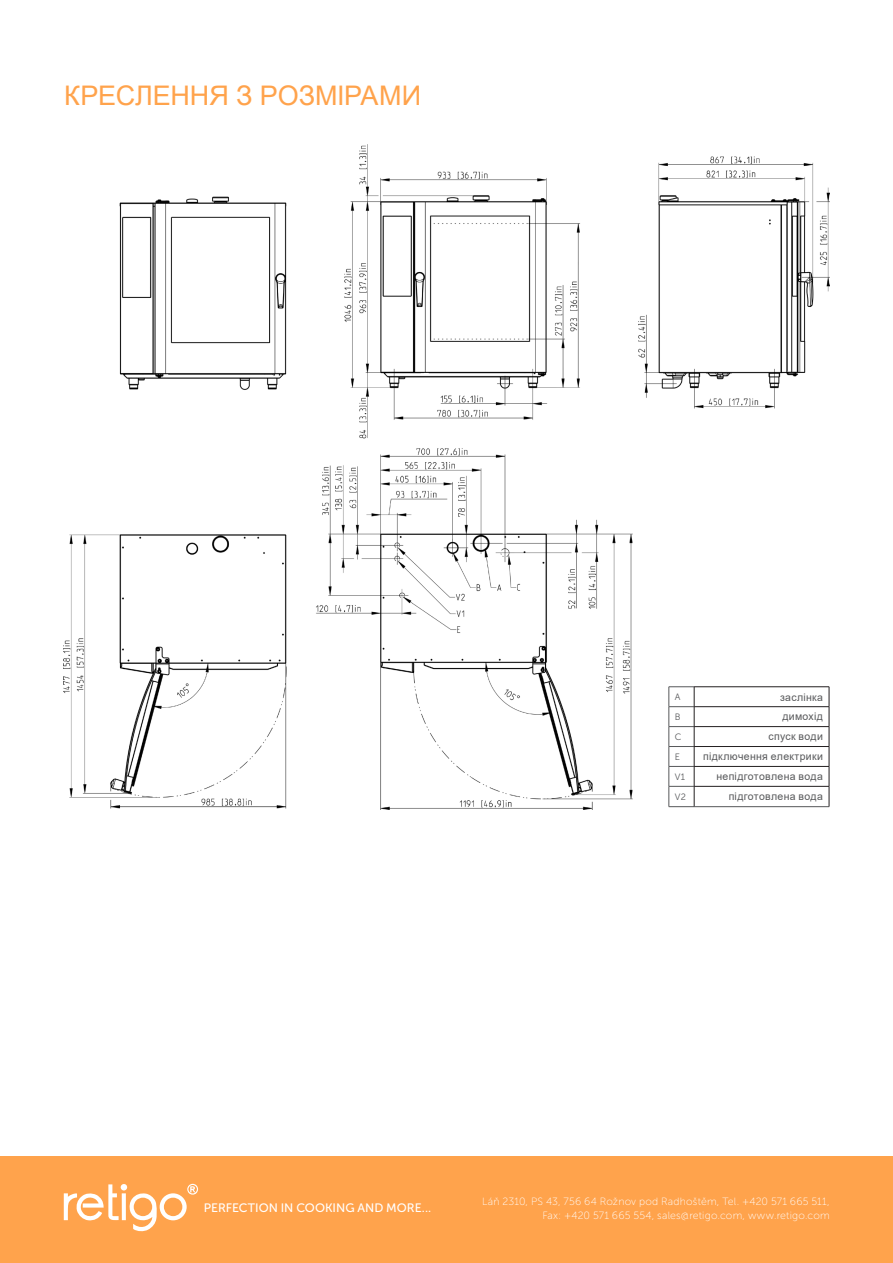
<style>
.page{position:relative;width:893px;height:1263px;background:#fff}
.page>*{position:absolute;margin:0;border:0;box-sizing:border-box;transform-origin:0 0}
.t1{font:27px "Arial";color:#ffa34c}
.t2{font:12.15px "Museo Sans 500";color:#fff}
.t3{font:10.5px/13.5px "Museo Sans 100";letter-spacing:.015em;color:#fff;text-align:right}
.Text{font:10.5px "Arial";letter-spacing:.03em;color:#57585a}
.Text-2{font:9.15px "Museo Sans 300";color:#57585a}
</style>
<div class="page">
<div style="left:0;top:1157px;width:893px;height:106px;background:#ffa34c"></div>
<svg style="left:64px;top:1184px;width:134px;height:48px"></svg>
<img style="left:64px;top:145px;width:765px;height:664px">
<hr style="left:694px;top:806px;width:135px;height:1px;background:#57585a">
<hr style="left:694px;top:686px;width:135px;height:1px;background:#231f20">
<hr style="left:694px;top:706px;width:135px;height:1px;background:#231f20">
<hr style="left:694px;top:726px;width:135px;height:1px;background:#231f20">
<hr style="left:694px;top:746px;width:135px;height:1px;background:#231f20">
<hr style="left:694px;top:766px;width:135px;height:1px;background:#231f20">
<hr style="left:694px;top:786px;width:135px;height:1px;background:#231f20">
<svg style="left:669px;top:686px;width:26px;height:121px"></svg>
<svg style="left:829px;top:687px;width:1px;height:119px"></svg>
<h2 class="t1" style="left:64px;top:77px;width:358px">КРЕСЛЕННЯ З РОЗМІРАМИ</h2>
<p class="Text-2" style="left:675px;top:692px;width:7px">A</p>
<p class="Text" style="left:780px;top:690px;width:44px">заслінка</p>
<p class="Text-2" style="left:675px;top:712px;width:7px">B</p>
<p class="Text" style="left:782px;top:709px;width:42px">димохід</p>
<p class="Text-2" style="left:675px;top:732px;width:8px">C</p>
<p class="Text" style="left:768px;top:729px;width:56px">спуск води</p>
<p class="Text-2" style="left:675px;top:752px;width:7px">E</p>
<p class="Text" style="left:703px;top:749px;width:121px">підключення електрики</p>
<p class="Text-2" style="left:675px;top:772px;width:12px">V1</p>
<p class="Text" style="left:716px;top:769px;width:108px">непідготовлена вода</p>
<p class="Text-2" style="left:675px;top:792px;width:13px">V2</p>
<p class="Text" style="left:729px;top:789px;width:96px">підготовлена вода</p>
<p class="t2" style="left:204px;top:1201px;width:229px">PERFECTION IN COOKING AND MORE...</p>
<p class="t3" style="left:482px;top:1195px;width:349px">Láň 2310, PS 43, 756 64 Rožnov pod Radhoštěm, Tel. +420 571 665 511,<br>Fax: +420 571 665 554, sales@retigo.com, www.retigo.com</p>
</div>
